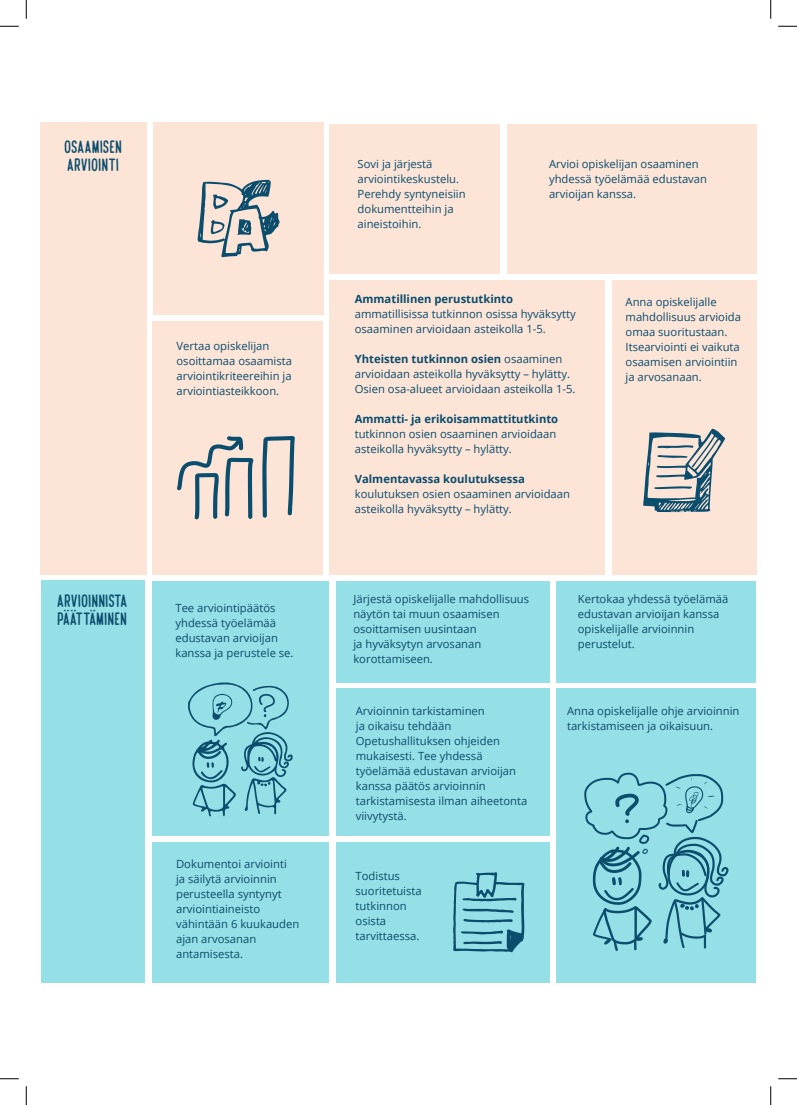
<style>
.page{position:relative;width:797px;height:1105px;background:#fff}
.page>*{position:absolute;margin:0;border:0;box-sizing:border-box;transform-origin:0 0}
.t1{font:13.75px/18.8px "Caf Franoise";letter-spacing:.025em;color:#0b4d6d}
.t2{font:11.25px/15px "Open Sans";color:#0b4d6d}
.t3{font:700 11.25px "Open Sans";color:#0b4d6d}
.s1{font-weight:700}
</style>
<div class="page">
<div style="left:152px;top:581px;width:177px;height:255px;background:#95dfe6"></div>
<div style="left:336px;top:581px;width:213px;height:101px;background:#95dfe6"></div>
<div style="left:336px;top:689px;width:213px;height:147px;background:#95dfe6"></div>
<div style="left:556px;top:581px;width:200px;height:101px;background:#95dfe6"></div>
<div style="left:556px;top:689px;width:200px;height:294px;background:#95dfe6"></div>
<svg style="left:584px;top:773px;width:144px;height:178px"></svg>
<div style="left:336px;top:842px;width:213px;height:141px;background:#95dfe6"></div>
<div style="left:152px;top:842px;width:177px;height:141px;background:#95dfe6"></div>
<svg style="left:453px;top:872px;width:71px;height:80px"></svg>
<div style="left:41px;top:580px;width:104px;height:403px;background:#95dfe6"></div>
<svg style="left:188px;top:682px;width:105px;height:134px"></svg>
<div style="left:41px;top:122px;width:106px;height:452px;background:#fce4d7"></div>
<div style="left:330px;top:124px;width:170px;height:149px;background:#fce4d7"></div>
<div style="left:507px;top:124px;width:249px;height:149px;background:#fce4d7"></div>
<div style="left:154px;top:122px;width:169px;height:193px;background:#fce4d7"></div>
<div style="left:153px;top:321px;width:170px;height:253px;background:#fce4d7"></div>
<div style="left:330px;top:280px;width:275px;height:294px;background:#fce4d7"></div>
<div style="left:612px;top:280px;width:144px;height:294px;background:#fce4d7"></div>
<svg style="left:262px;top:436px;width:33px;height:82px"></svg>
<svg style="left:177px;top:436px;width:76px;height:84px"></svg>
<svg style="left:197px;top:180px;width:83px;height:77px"></svg>
<svg style="left:643px;top:429px;width:82px;height:83px"></svg>
<svg style="left:0;top:25px;width:19px;height:2px"></svg>
<svg style="left:778px;top:25px;width:19px;height:2px"></svg>
<svg style="left:0;top:1078px;width:19px;height:1px"></svg>
<svg style="left:778px;top:1078px;width:19px;height:1px"></svg>
<svg style="left:25px;top:0;width:2px;height:19px"></svg>
<svg style="left:25px;top:1086px;width:2px;height:19px"></svg>
<svg style="left:770px;top:0;width:1px;height:19px"></svg>
<svg style="left:770px;top:1086px;width:1px;height:19px"></svg>
<p class="t1" style="left:65px;top:137px;width:59px">OSAAMISEN<br>ARVIOINTI</p>
<p class="t2" style="left:176px;top:338px;width:117px">Vertaa opiskelijan osoittamaa osaamista arviointikriteereihin ja arviointiasteikkoon.</p>
<p class="t2" style="left:357px;top:156px;width:110px">Sovi ja järjestä arviointikeskustelu.<br>Perehdy syntyneisiin dokumentteihin ja aineistoihin.</p>
<p class="t2" style="left:549px;top:156px;width:159px">Arvioi opiskelijan osaaminen yhdessä työelämää edustavan arvioijan kanssa.</p>
<p class="t3" style="left:355px;top:291px;width:160px">Ammatillinen perustutkinto</p>
<p class="t2" style="left:355px;top:306px;width:222px">ammatillisissa tutkinnon osissa hyväksytty osaaminen arvioidaan asteikolla 1-5.</p>
<p class="t2" style="left:355px;top:351px;width:222px"><span class="s1">Yhteisten tutkinnon osien</span> osaaminen arvioidaan asteikolla hyväksytty – hylätty.<br>Osien osa-alueet arvioidaan asteikolla 1-5.</p>
<p class="t3" style="left:355px;top:411px;width:205px">Ammatti- ja erikoisammattitutkinto</p>
<p class="t2" style="left:355px;top:426px;width:203px">tutkinnon osien osaaminen arvioidaan asteikolla hyväksytty – hylätty.</p>
<p class="t3" style="left:355px;top:471px;width:172px">Valmentavassa koulutuksessa</p>
<p class="t2" style="left:355px;top:486px;width:217px">koulutuksen osien osaaminen arvioidaan asteikolla hyväksytty – hylätty.</p>
<p class="t2" style="left:625px;top:294px;width:117px">Anna opiskelijalle mahdollisuus arvioida omaa suoritustaan.<br>Itsearviointi ei vaikuta osaamisen arviointiin ja arvosanaan.</p>
<p class="t1" style="left:58px;top:591px;width:72px">ARVIOINNISTA<br>PÄÄTTÄMINEN</p>
<p class="t2" style="left:175px;top:600px;width:120px">Tee arviointipäätös yhdessä työelämää edustavan arvioijan kanssa ja perustele se.</p>
<p class="t2" style="left:353px;top:591px;width:177px">Järjestä opiskelijalle mahdollisuus näytön tai muun osaamisen osoittamisen uusintaan<br>ja hyväksytyn arvosanan korottamiseen.</p>
<p class="t2" style="left:176px;top:856px;width:125px">Dokumentoi arviointi<br>ja säilytä arvioinnin perusteella syntynyt arviointiaineisto vähintään 6 kuukauden ajan arvosanan antamisesta.</p>
<p class="t2" style="left:356px;top:703px;width:173px">Arvioinnin tarkistaminen<br>ja oikaisu tehdään<br>Opetushallituksen ohjeiden mukaisesti. Tee yhdessä työelämää edustavan arvioijan kanssa päätös arvioinnin tarkistamisesta ilman aiheetonta viivytystä.</p>
<p class="t2" style="left:355px;top:868px;width:68px">Todistus suoritetuista tutkinnon osista tarvittaessa.</p>
<p class="t2" style="left:578px;top:591px;width:152px">Kertokaa yhdessä työelämää edustavan arvioijan kanssa opiskelijalle arvioinnin perustelut.</p>
<p class="t2" style="left:567px;top:703px;width:174px">Anna opiskelijalle ohje arvioinnin tarkistamiseen ja oikaisuun.</p>
</div>
